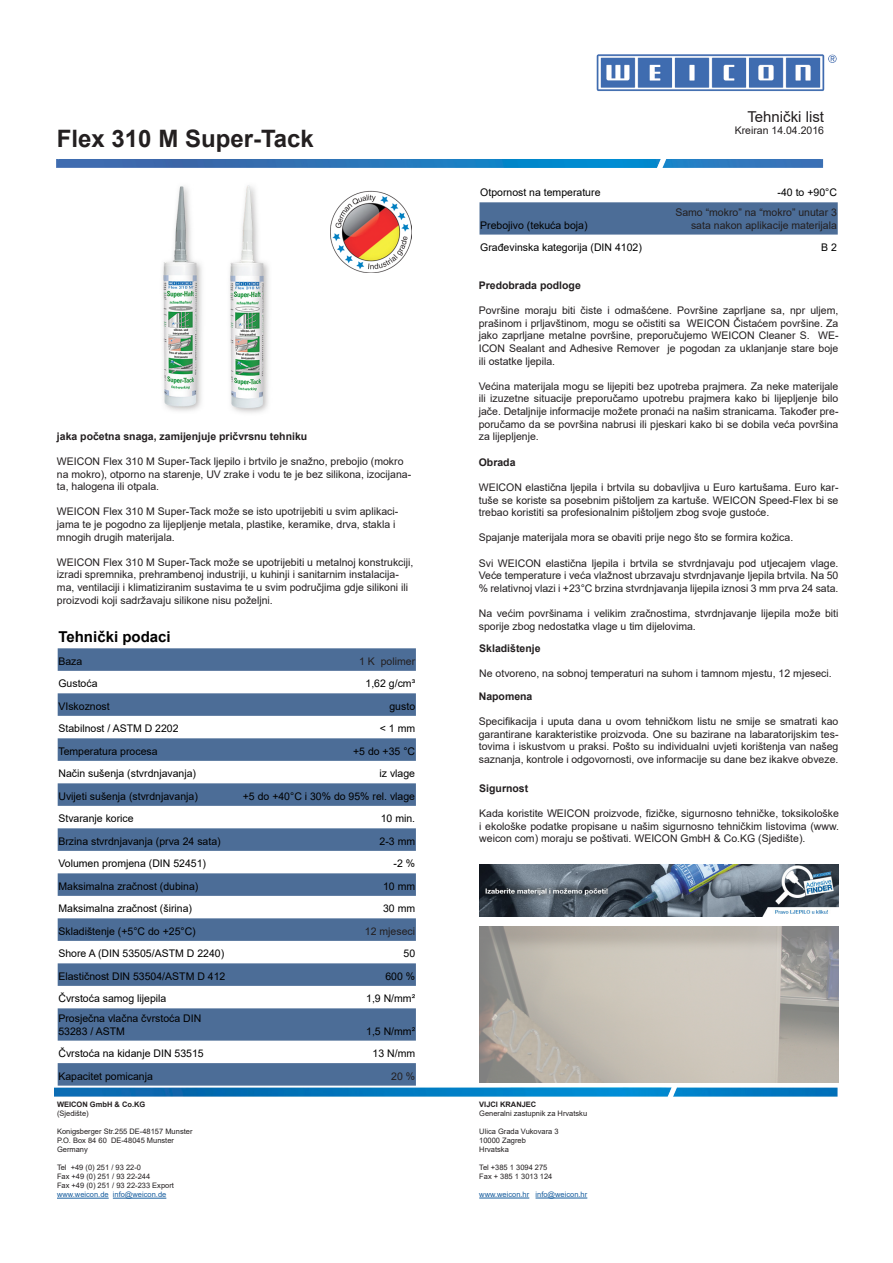
<style>
.page{position:relative;width:893px;height:1263px;background:#fff}
.page>*{position:absolute;margin:0;border:0;box-sizing:border-box;transform-origin:0 0}
.t1{font:700 24px "Arial";color:#231f20}
.t2{font:700 15px "Arial";color:#000}
.t3{font:15px "Arial";color:#231f20}
.t4{font:10.5px/12.6px "Arial";color:#231f20;text-align:justify}
.t5{font:10.5px/12.6px "Arial";color:#000}
.t6{font:700 10.5px "Arial";color:#231f20}
.t7{font:7.5px "Arial";color:#231f20}
.t8{font:7.5px "Arial";color:#175d9e}
.t9{font:700 7.5px "Arial";color:#231f20}
</style>
<div class="page">
<img style="left:57px;top:54px;width:779px;height:113px">
<img style="left:54px;top:1082px;width:784px;height:15px">
<img style="left:162px;top:185px;width:169px;height:228px">
<hr style="left:57px;top:1198px;width:52px;height:1px;background:#175d9e">
<hr style="left:113px;top:1198px;width:53px;height:1px;background:#175d9e">
<hr style="left:479px;top:1198px;width:50px;height:1px;background:#175d9e">
<hr style="left:535px;top:1198px;width:52px;height:1px;background:#175d9e">
<img style="left:331px;top:190px;width:80px;height:82px">
<img style="left:480px;top:864px;width:359px;height:53px">
<svg style="left:478px;top:926px;width:361px;height:158px;background:#bcb6ad"></svg>
<svg style="left:58px;top:648px;width:358px;height:437px;fill:#4c6d97"></svg>
<div style="left:479px;top:202px;width:359px;height:33px;background:#4c6d97"></div>
<p class="t1" style="left:57px;top:121px;width:258px">Flex 310 M Super-Tack</p>
<p class="t6" style="left:57px;top:429px;width:252px">jaka početna snaga, zamijenjuje pričvrsnu tehniku</p>
<p class="t4" style="left:57px;top:455px;width:356px;text-align:left">WEICON Flex 310 M Super-Tack ljepilo i brtvilo je snažno, prebojio (mokro na mokro), otporno na starenje, UV zrake i vodu te je bez silikona, izocijana&shy;ta, halogena ili otpala.</p>
<p class="t4" style="left:57px;top:505px;width:343px;text-align:left">WEICON Flex 310 M Super-Tack može se isto upotrijebiti u svim aplikaci&shy;jama te je pogodno za lijepljenje metala, plastike, keramike, drva, stakla i mnogih drugih materijala.</p>
<p class="t4" style="left:57px;top:556px;width:358px;text-align:left">WEICON Flex 310 M Super-Tack može se upotrijebiti u metalnoj konstrukciji, izradi spremnika, prehrambenoj industriji, u kuhinji i sanitarnim instalacija&shy;ma, ventilaciji i klimatiziranim sustavima te u svim područjima gdje silikoni ili proizvodi koji sadržavaju silikone nisu poželjni.</p>
<p class="t2" style="left:58px;top:626px;width:114px">Tehnički podaci</p>
<p class="t5" style="left:58px;top:655px;width:25px">Baza</p>
<p class="t4" style="left:359px;top:655px;width:58px">1 K polimer</p>
<p class="t5" style="left:58px;top:677px;width:41px">Gustoća</p>
<p class="t5" style="left:366px;top:677px;width:51px">1,62 g/cm³</p>
<p class="t5" style="left:58px;top:700px;width:53px">VIskoznost</p>
<p class="t5" style="left:389px;top:700px;width:27px">gusto</p>
<p class="t5" style="left:58px;top:722px;width:122px">Stabilnost / ASTM D 2202</p>
<p class="t5" style="left:380px;top:722px;width:37px">&lt; 1 mm</p>
<p class="t5" style="left:58px;top:745px;width:101px">Temperatura procesa</p>
<p class="t5" style="left:353px;top:745px;width:63px">+5 do +35 °C</p>
<p class="t5" style="left:58px;top:767px;width:139px">Način sušenja (stvrdnjavanja)</p>
<p class="t5" style="left:380px;top:767px;width:37px">iz vlage</p>
<p class="t5" style="left:58px;top:790px;width:141px">Uvijeti sušenja (stvrdnjavanja)</p>
<p class="t5" style="left:243px;top:790px;width:174px">+5 do +40°C i 30% do 95% rel. vlage</p>
<p class="t5" style="left:58px;top:812px;width:77px">Stvaranje korice</p>
<p class="t5" style="left:381px;top:812px;width:36px">10 min.</p>
<p class="t5" style="left:58px;top:835px;width:164px">Brzina stvrdnjavanja (prva 24 sata)</p>
<p class="t5" style="left:380px;top:835px;width:37px">2-3 mm</p>
<p class="t5" style="left:58px;top:857px;width:149px">Volumen promjena (DIN 52451)</p>
<p class="t5" style="left:394px;top:857px;width:23px">-2 %</p>
<p class="t5" style="left:58px;top:880px;width:142px">Maksimalna zračnost (dubina)</p>
<p class="t5" style="left:383px;top:880px;width:34px">10 mm</p>
<p class="t5" style="left:58px;top:902px;width:135px">Maksimalna zračnost (širina)</p>
<p class="t5" style="left:383px;top:902px;width:34px">30 mm</p>
<p class="t5" style="left:58px;top:925px;width:139px">Skladištenje (+5°C do +25°C)</p>
<p class="t4" style="left:365px;top:925px;width:52px">12 mjeseci</p>
<p class="t5" style="left:58px;top:947px;width:167px">Shore A (DIN 53505/ASTM D 2240)</p>
<p class="t5" style="left:403px;top:947px;width:13px">50</p>
<p class="t5" style="left:58px;top:970px;width:168px">Elastičnost DIN 53504/ASTM D 412</p>
<p class="t5" style="left:385px;top:970px;width:31px">600 %</p>
<p class="t5" style="left:58px;top:992px;width:109px">Čvrstoća samog lijepila</p>
<p class="t5" style="left:366px;top:992px;width:51px">1,9 N/mm²</p>
<p class="t5" style="left:58px;top:1012px;width:144px">Prosječna vlačna čvrstoća DIN<br>53283 / ASTM</p>
<p class="t5" style="left:366px;top:1024px;width:51px">1,5 N/mm²</p>
<p class="t5" style="left:58px;top:1047px;width:147px">Čvrstoća na kidanje DIN 53515</p>
<p class="t5" style="left:373px;top:1047px;width:44px">13 N/mm</p>
<p class="t5" style="left:58px;top:1069px;width:96px">Kapacitet pomicanja</p>
<p class="t4" style="left:391px;top:1069px;width:25px">20 %</p>
<p class="t9" style="left:57px;top:1099px;width:90px">WEICON GmbH &amp; Co.KG</p>
<p class="t7" style="left:57px;top:1108px;width:33px">(Sjedište)</p>
<p class="t7" style="left:57px;top:1126px;width:137px">Konigsberger Str.255 DE-48157 Munster</p>
<p class="t7" style="left:57px;top:1135px;width:119px">P.O. Box 84 60 DE-48045 Munster</p>
<p class="t7" style="left:57px;top:1144px;width:32px">Germany</p>
<p class="t7" style="left:57px;top:1162px;width:86px">Tel +49 (0) 251 / 93 22-0</p>
<p class="t7" style="left:57px;top:1171px;width:95px">Fax +49 (0) 251 / 93 22-244</p>
<p class="t7" style="left:57px;top:1180px;width:118px">Fax +49 (0) 251 / 93 22-233 Export</p>
<p class="t8" style="left:57px;top:1189px;width:111px">www.weicon.de info@weicon.de</p>
<p class="t3" style="left:747px;top:106px;width:78px">Tehnički list</p>
<p class="t4" style="left:735px;top:124px;width:91px">Kreiran 14.04.2016</p>
<p class="t5" style="left:480px;top:186px;width:122px">Otpornost na temperature</p>
<p class="t5" style="left:778px;top:186px;width:61px">-40 to +90°C</p>
<p class="t5" style="left:480px;top:218px;width:109px">Prebojivo (tekuća boja)</p>
<p class="t4" style="left:675px;top:206px;width:163px;text-align:right">Samo “mokro” na “mokro” unutar 3 sata nakon aplikacije materijala</p>
<p class="t5" style="left:480px;top:241px;width:163px">Građevinska kategorija (DIN 4102)</p>
<p class="t5" style="left:821px;top:241px;width:17px">B 2</p>
<p class="t6" style="left:479px;top:278px;width:104px">Predobrada podloge</p>
<p class="t4" style="left:479px;top:304px;width:361px">Površine moraju biti čiste i odmašćene. Površine zaprljane sa, npr uljem, prašinom i prljavštinom, mogu se očistiti sa WEICON Čistaćem površine. Za jako zaprljane metalne površine, preporučujemo WEICON Cleaner S. WE-ICON Sealant and Adhesive Remover je pogodan za uklanjanje stare boje ili ostatke ljepila.</p>
<p class="t4" style="left:479px;top:380px;width:361px">Većina materijala mogu se lijepiti bez upotreba prajmera. Za neke materijale ili izuzetne situacije preporučamo upotrebu prajmera kako bi lijepljenje bilo jače. Detaljnije informacije možete pronaći na našim stranicama. Također pre&shy;poručamo da se površina nabrusi ili pjeskari kako bi se dobila veća površina za lijepljenje.</p>
<p class="t6" style="left:479px;top:455px;width:38px">Obrada</p>
<p class="t4" style="left:479px;top:481px;width:361px">WEICON elastična ljepila i brtvila su dobavljiva u Euro kartušama. Euro kar&shy;tuše se koriste sa posebnim pištoljem za kartuše. WEICON Speed-Flex bi se trebao koristiti sa profesionalnim pištoljem zbog svoje gustoće.</p>
<p class="t4" style="left:479px;top:531px;width:316px">Spajanje materijala mora se obaviti prije nego što se formira kožica.</p>
<p class="t4" style="left:479px;top:556px;width:361px">Svi WEICON elastična ljepila i brtvila se stvrdnjavaju pod utjecajem vlage.<br>Veće temperature i veća vlažnost ubrzavaju stvrdnjavanje ljepila brtvila. Na 50 % relativnoj vlazi i +23°C brzina stvrdnjavanja lijepila iznosi 3 mm prva 24 sata.</p>
<p class="t4" style="left:479px;top:607px;width:361px">Na većim površinama i velikim zračnostima, stvrdnjavanje lijepila može biti sporije zbog nedostatka vlage u tim dijelovima.</p>
<p class="t6" style="left:479px;top:641px;width:63px">Skladištenje</p>
<p class="t4" style="left:479px;top:667px;width:354px">Ne otvoreno, na sobnoj temperaturi na suhom i tamnom mjestu, 12 mjeseci.</p>
<p class="t6" style="left:479px;top:689px;width:55px">Napomena</p>
<p class="t4" style="left:479px;top:715px;width:361px">Specifikacija i uputa dana u ovom tehničkom listu ne smije se smatrati kao garantirane karakteristike proizvoda. One su bazirane na labaratorijskim tes&shy;tovima i iskustvom u praksi. Pošto su individualni uvjeti korištenja van našeg saznanja, kontrole i odgovornosti, ove informacije su dane bez ikakve obveze.</p>
<p class="t6" style="left:479px;top:781px;width:51px">Sigurnost</p>
<p class="t4" style="left:479px;top:807px;width:361px">Kada koristite WEICON proizvode, fizičke, sigurnosno tehničke, toksikološke i ekološke podatke propisane u našim sigurnosno tehničkim listovima (www. weicon com) moraju se poštivati. WEICON GmbH &amp; Co.KG (Sjedište).</p>
<p class="t9" style="left:479px;top:1099px;width:59px">VIJCI KRANJEC</p>
<p class="t7" style="left:479px;top:1108px;width:109px">Generalni zastupnik za Hrvatsku</p>
<p class="t7" style="left:479px;top:1126px;width:81px">Ulica Grada Vukovara 3</p>
<p class="t7" style="left:479px;top:1135px;width:48px">10000 Zagreb</p>
<p class="t7" style="left:479px;top:1144px;width:31px">Hrvatska</p>
<p class="t7" style="left:479px;top:1162px;width:70px">Tel +385 1 3094 275</p>
<p class="t7" style="left:479px;top:1171px;width:75px">Fax + 385 1 3013 124</p>
<p class="t8" style="left:479px;top:1189px;width:110px">www.weicon.hr info@weicon.hr</p>
</div>
